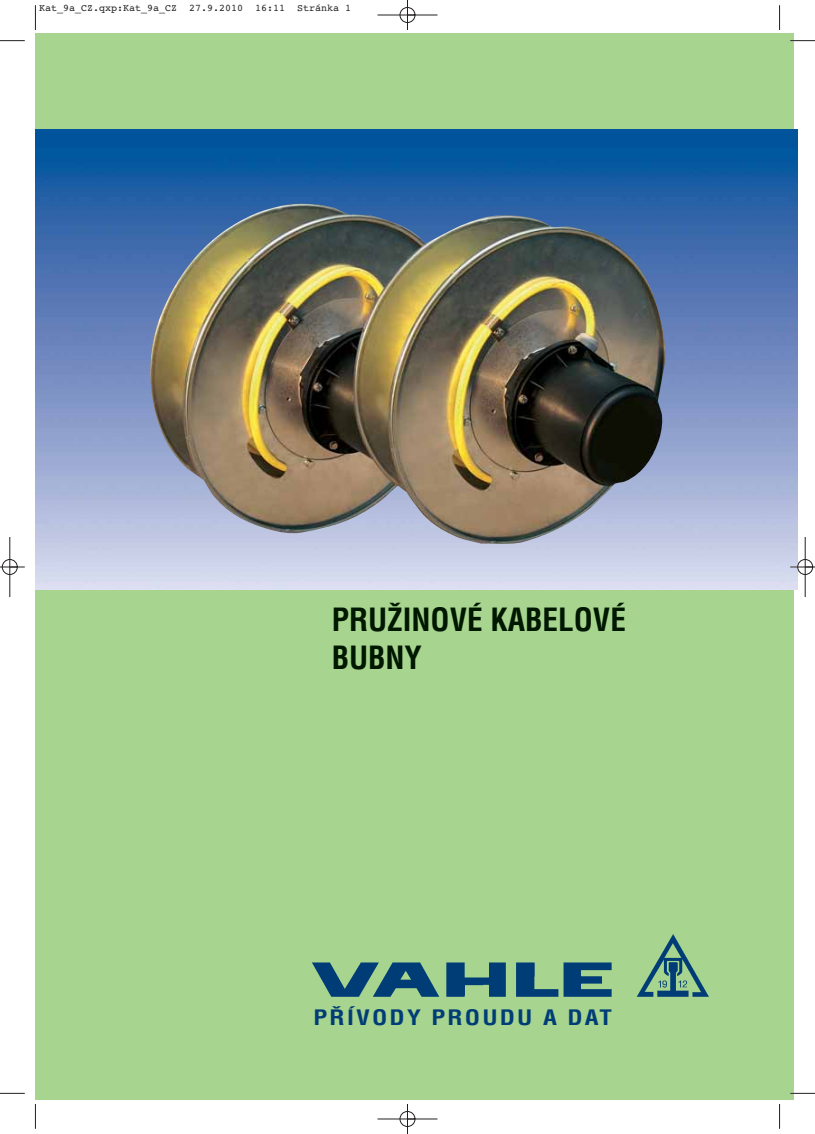
<style>
.page{position:relative;width:815px;height:1134px;background:#fff}
.page>*{position:absolute;margin:0;border:0;box-sizing:border-box;transform-origin:0 0}
.t1{font:700 condensed 31.25px/37.5px "Helvetica CE";color:#001700}
.t2{font:700 condensed 20.75px "Helvetica CE";letter-spacing:.085em;color:#003d77;scale:1.2 1}
.t3{font:10px "Courier";color:#231f20}
</style>
<div class="page">
<div style="left:35px;top:34px;width:759px;height:1066px;background:#a7d48e"></div>
<img style="left:312px;top:934px;width:397px;height:63px">
<img style="left:35px;top:129px;width:762px;height:461px">
<img style="left:150px;top:203px;width:516px;height:341px">
<hr style="left:790px;top:1092px;width:25px;height:2px;background:#fff">
<svg style="left:35px;top:5px;width:1px;height:25px"></svg>
<svg style="left:0;top:40px;width:25px;height:1px"></svg>
<svg style="left:779px;top:5px;width:1px;height:25px"></svg>
<svg style="left:790px;top:40px;width:25px;height:1px"></svg>
<svg style="left:35px;top:1104px;width:1px;height:24px"></svg>
<svg style="left:0;top:1093px;width:25px;height:1px"></svg>
<svg style="left:779px;top:1104px;width:1px;height:24px"></svg>
<svg style="left:790px;top:1093px;width:25px;height:1px"></svg>
<div style="left:399px;top:7px;width:16px;height:16px;border:1px solid #fff;border-radius:50%"></div>
<div style="left:399px;top:1111px;width:16px;height:16px;border:1px solid #fff;border-radius:50%"></div>
<hr style="left:377px;top:15px;width:60px;height:1px;background:#231f20">
<hr style="left:377px;top:1118px;width:60px;height:1px;background:#231f20">
<hr style="left:9px;top:537px;width:1px;height:60px;background:#231f20">
<hr style="left:805px;top:537px;width:1px;height:60px;background:#231f20">
<hr style="left:407px;top:0;width:1px;height:30px;background:#231f20">
<hr style="left:407px;top:1104px;width:1px;height:30px;background:#231f20">
<svg style="left:0;top:566px;width:25px;height:1px"></svg>
<svg style="left:790px;top:566px;width:25px;height:1px"></svg>
<div style="left:400px;top:7px;width:15px;height:16px;border:1px solid #231f20;border-radius:50%"></div>
<div style="left:400px;top:1111px;width:15px;height:15px;border:1px solid #231f20;border-radius:50%"></div>
<div style="left:2px;top:559px;width:16px;height:16px;border:1px solid #231f20;border-radius:50%"></div>
<div style="left:797px;top:559px;width:16px;height:16px;border:1px solid #231f20;border-radius:50%"></div>
<p class="t3" style="left:39px;top:5px;width:314px">Kat_9a_CZ.qxp:Kat_9a_CZ 27.9.2010 16:11 Stránka 1</p>
<h1 class="t1" style="left:332px;top:603px;width:296px">PRUŽINOVÉ KABELOVÉ<br>BUBNY</h1>
<h2 class="t2" style="left:314px;top:1007px;width:250px">PŘÍVODY PROUDU A DAT</h2>
</div>
